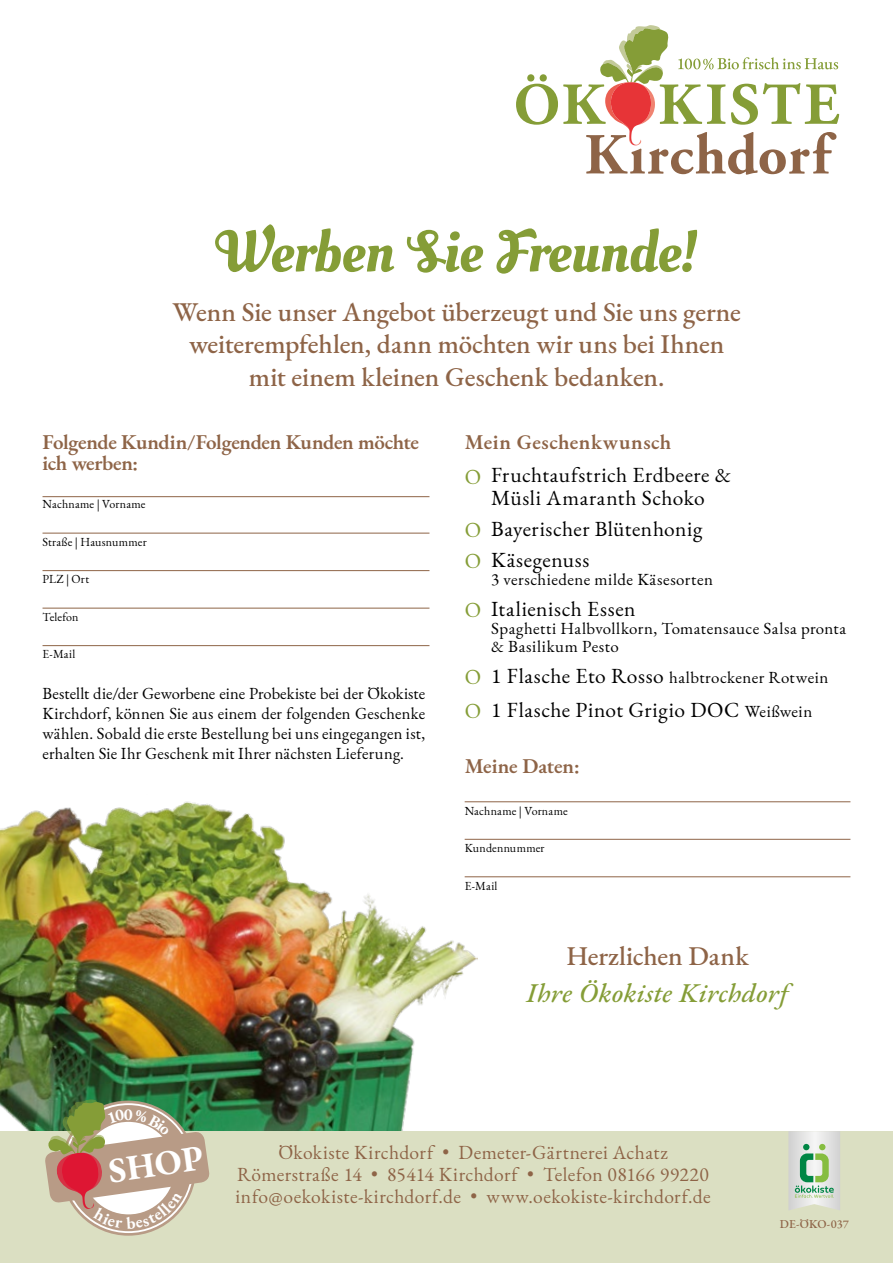
<style>
.page{position:relative;width:893px;height:1263px;background:#fff}
.page>*{position:absolute;margin:0;border:0;box-sizing:border-box;transform-origin:0 0}
.t1{font:58.5px "Oleo Script Swash Caps";letter-spacing:-.01em;color:#859d37}
.t2{font:700 35.4px "EB Garamond";color:#fff}
.t3{font:500 27px/32.4px "EB Garamond";letter-spacing:-.005em;color:#8e6447;text-align:center}
.t4{font:italic 500 27px "EB Garamond";letter-spacing:.015em;color:#859d37}
.t5{font:21px/31px "EB Garamond";letter-spacing:.025em;color:#000}
.t6{font:600 21px/21px "EB Garamond";letter-spacing:-.02em;color:#8e6447}
.t7{font:19.5px/21.6px "EB Garamond";letter-spacing:.02em;color:#8e6447;text-align:center}
.t8{font:16.5px/19.8px "EB Garamond";letter-spacing:.025em;color:#000}
.t9{font:12px "EB Garamond";letter-spacing:.015em;color:#000}
.t10{font:500 12px "EB Garamond";letter-spacing:-.005em;color:#8e6447}
.s1{font-weight:600;color:#8e6447}
.s2{color:#859d37}
.s3{font-size:21px;color:#859d37}
.s4{font-size:21px}
.s5{font-size:16.5px}
</style>
<div class="page">
<img style="left:0;top:801px;width:482px;height:330px">
<svg style="left:516px;top:25px;width:323px;height:150px"></svg>
<div style="left:0;top:1131px;width:893px;height:132px;background:#dbdfc2"></div>
<hr style="left:465px;top:801px;width:385px;height:1px;background:#8e6447">
<hr style="left:465px;top:839px;width:385px;height:1px;background:#8e6447">
<hr style="left:465px;top:876px;width:385px;height:1px;background:#8e6447">
<hr style="left:43px;top:496px;width:386px;height:1px;background:#8e6447">
<hr style="left:43px;top:533px;width:386px;height:1px;background:#8e6447">
<hr style="left:43px;top:570px;width:386px;height:1px;background:#8e6447">
<hr style="left:43px;top:608px;width:386px;height:1px;background:#8e6447">
<hr style="left:43px;top:645px;width:386px;height:1px;background:#8e6447">
<svg style="left:789px;top:1131px;width:51px;height:79px;background:#c3d5c3"></svg>
<svg style="left:44px;top:1099px;width:166px;height:130px"></svg>
<h1 class="t1" style="left:216px;top:216px;width:483px">Werben Sie Freunde!</h1>
<h3 class="t3" style="left:172px;top:295px;width:570px">Wenn Sie unser Angebot überzeugt und Sie uns gerne weiterempfehlen, dann möchten wir uns bei Ihnen mit einem kleinen Geschenk bedanken.</h3>
<p class="t6" style="left:43px;top:431px;width:378px">Folgende Kundin/Folgenden Kunden möchte ich werben:</p>
<p class="t9" style="left:43px;top:496px;width:105px">Nachname | Vorname</p>
<p class="t9" style="left:43px;top:534px;width:106px">Straße | Hausnummer</p>
<p class="t9" style="left:43px;top:571px;width:48px">PLZ | Ort</p>
<p class="t9" style="left:43px;top:609px;width:38px">Telefon</p>
<p class="t9" style="left:43px;top:646px;width:34px">E-Mail</p>
<p class="t8" style="left:43px;top:684px;width:384px;text-align:justify">Bestellt die/der Geworbene eine Probekiste bei der Ökokiste Kirchdorf, können Sie aus einem der folgenden Geschenke wählen. Sobald die erste Bestellung bei uns eingegangen ist, erhalten Sie Ihr Geschenk mit Ihrer nächsten Lieferung.</p>
<p class="t5" style="left:465px;top:425px;width:268px;line-height:33.8px"><span class="s1">Mein Geschenkwunsch<br></span><span class="s2">O</span> Fruchtaufstrich Erdbeere &amp;</p>
<p class="t5" style="left:465px;top:482px;width:242px;text-align:justify;text-indent:27px">Müsli Amaranth Schoko <span class="s2">O</span> Bayerischer Blütenhonig <span class="s2">O</span> Käsegenuss</p>
<p class="t8" style="left:491px;top:569px;width:223px">3 verschiedene milde Käsesorten</p>
<p class="t5" style="left:465px;top:593px;width:172px"><span class="s2">O</span> Italienisch Essen</p>
<p class="t8" style="left:491px;top:619px;width:357px;line-height:18px">Spaghetti Halbvollkorn, Tomatensauce Salsa pronta &amp; Basilikum Pesto</p>
<p class="t8" style="left:465px;top:667px;width:365px"><span class="s3">O</span> <span class="s4">1 Flasche Eto Rosso</span> halbtrockener Rotwein</p>
<p class="t5" style="left:465px;top:694px;width:349px"><span class="s2">O</span> 1 Flasche Pinot Grigio DOC <span class="s5">Weißwein</span></p>
<p class="t6" style="left:465px;top:755px;width:117px">Meine Daten:</p>
<p class="t9" style="left:465px;top:803px;width:105px">Nachname | Vorname</p>
<p class="t9" style="left:465px;top:840px;width:81px">Kundennummer</p>
<p class="t9" style="left:465px;top:878px;width:34px">E-Mail</p>
<h3 class="t3" style="left:566px;top:939px;width:184px">Herzlichen Dank</h3>
<h3 class="t4" style="left:526px;top:974px;width:264px">Ihre Ökokiste Kirchdorf</h3>
<h2 class="t2" style="left:105px;top:1146px;width:97px;rotate:-8deg">SHOP</h2>
<p class="t7" style="left:235px;top:1142px;width:477px">Ökokiste Kirchdorf • Demeter-Gärtnerei Achatz<br>Römerstraße 14 • 85414 Kirchdorf • Telefon 08166 99220 info@oekokiste-kirchdorf.de • www.oekokiste-kirchdorf.de</p>
<p class="t10" style="left:780px;top:1216px;width:70px">DE-ÖKO-037</p>
</div>
